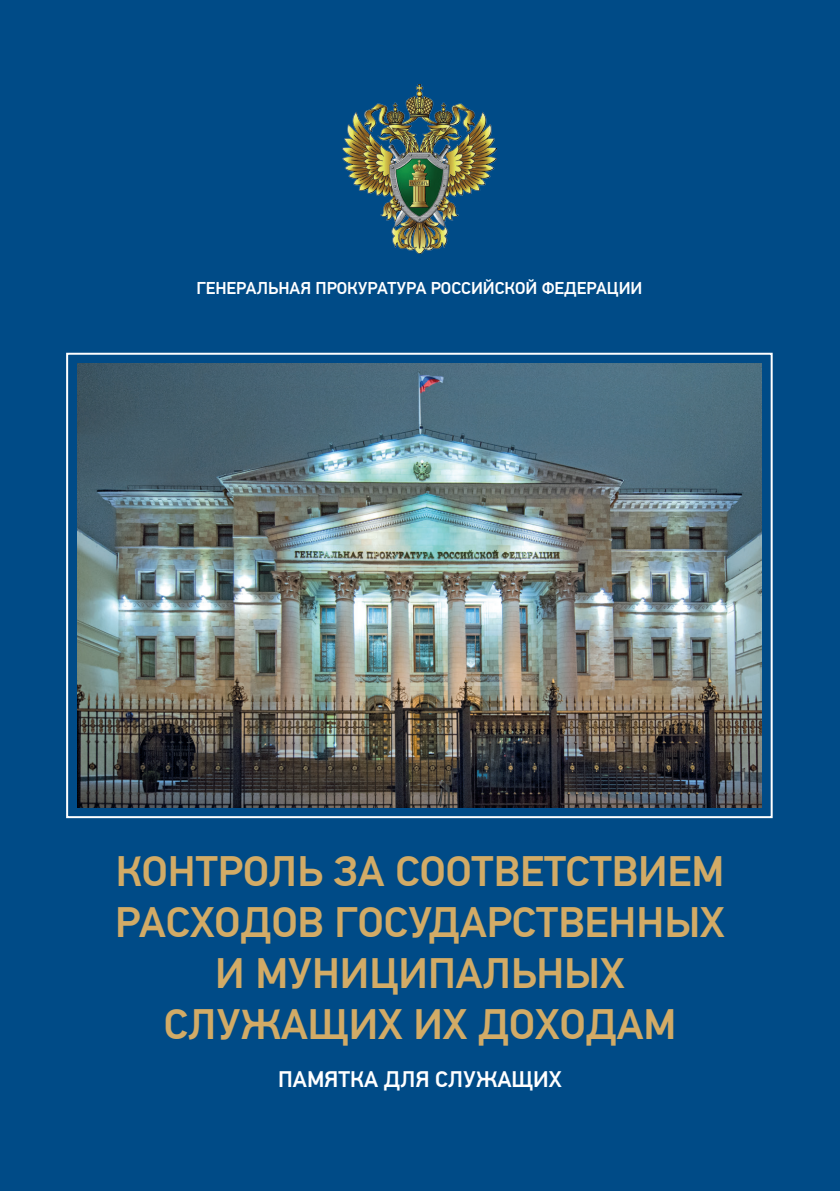
<style>
.page{position:relative;width:840px;height:1191px;background:#fff}
.page>*{position:absolute;margin:0;border:0;box-sizing:border-box;transform-origin:0 0}
.t1{font:500 42.4px/51px "PF Din Text Pro";color:#d2ab66;text-align:center}
.t2{font:500 22.4px "PF Din Text Pro";color:#fff}
.t3{font:500 17.2px "PF Din Text Pro";color:#fff}
</style>
<div class="page">
<div style="left:0;top:0;width:839px;height:1191px;background:#004b87"></div>
<img style="left:342px;top:84px;width:154px;height:169px">
<img style="left:77px;top:364px;width:684px;height:443px">
<div style="left:66px;top:353px;width:706px;height:465px;border:2px solid #fff"></div>
<p class="t3" style="left:196px;top:278px;width:447px">ГЕНЕРАЛЬНАЯ ПРОКУРАТУРА РОССИЙСКОЙ ФЕДЕРАЦИИ</p>
<p class="t1" style="left:115px;top:847px;width:610px">КОНТРОЛЬ ЗА СООТВЕТСТВИЕМ<br>РАСХОДОВ ГОСУДАРСТВЕННЫХ<br>И МУНИЦИПАЛЬНЫХ<br>СЛУЖАЩИХ ИХ ДОХОДАМ</p>
<p class="t2" style="left:278px;top:1066px;width:285px">ПАМЯТКА ДЛЯ СЛУЖАЩИХ</p>
</div>
